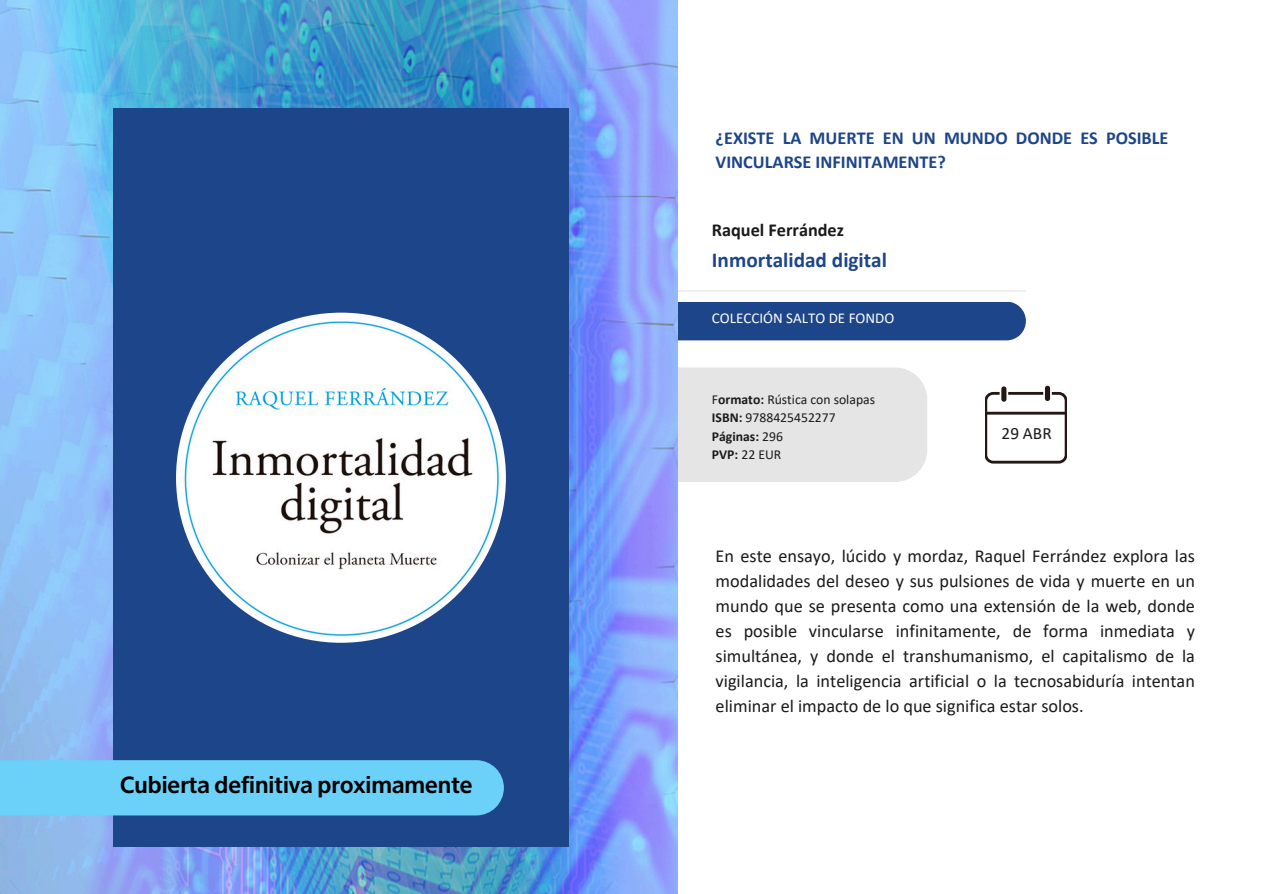
<style>
.page{position:relative;width:1263px;height:894px;background:#fff}
.page>*{position:absolute;margin:0;border:0;box-sizing:border-box;transform-origin:0 0}
.t1{font:600 22.5px "Suisse Screen";color:#000}
.t2{font:700 21.3px "Calibri";color:#1d458a}
.t3{font:18.3px/25px "Calibri";color:#1a1a1a;text-align:justify}
.t4{font:700 18.3px/24.8px "Calibri";color:#1d458a}
.t5{font:700 18.3px "Calibri";color:#1a1a1a}
.t6{font:17.25px "Calibri";color:#1a1a1a}
.t7{font:15px "Calibri";color:#fff}
.t8{font:13.65px "Calibri";color:#1a1a1a}
.t9{font:700 13.65px "Calibri";color:#1a1a1a}
.s1{font-weight:700}
.s2{font-weight:400}
</style>
<div class="page">
<div style="left:585px;top:367px;width:342px;height:115px;background:#e5e5e5;border-radius:32px"></div>
<svg style="left:985px;top:392px;width:81px;height:71px"></svg>
<div style="left:1001px;top:386px;width:5px;height:15px;background:#231815;border-radius:3px"></div>
<div style="left:1045px;top:385px;width:5px;height:16px;background:#231815;border-radius:3px"></div>
<hr style="left:585px;top:290px;width:441px;height:1px;background:#e5e5e5">
<div style="left:678px;top:302px;width:348px;height:38px;background:#1d458a"></div>
<img style="left:0;top:0;width:678px;height:893px">
<div style="left:113px;top:108px;width:455px;height:738px;background:#1d458a"></div>
<img style="left:176px;top:312px;width:330px;height:330px;border-radius:50%">
<div style="left:0;top:760px;width:504px;height:55px;background:#6bd1f8"></div>
<p class="t1" style="left:120px;top:775px;width:354px">Cubierta definitiva proximamente</p>
<h3 class="t4" style="left:716px;top:127px;width:454px">¿EXISTE LA MUERTE EN UN MUNDO DONDE ES POSIBLE<br>VINCULARSE INFINITAMENTE?</h3>
<h1 class="t5" style="left:712px;top:222px;width:134px">Raquel Ferrández</h1>
<h2 class="t2" style="left:712px;top:251px;width:177px">Inmortalidad digital</h2>
<p class="t7" style="left:712px;top:312px;width:184px">COLECCIÓN SALTO DE FONDO</p>
<h1 class="t8" style="left:712px;top:394px;width:165px">F<span class="s1">ormato:</span> Rústica con solapas</h1>
<p class="t8" style="left:712px;top:412px;width:125px"><span class="s1">ISBN:</span> 9788425452277</p>
<h6 class="t9" style="left:712px;top:430px;width:73px">Páginas: <span class="s2">296</span></h6>
<p class="t8" style="left:712px;top:448px;width:71px"><span class="s1">PVP:</span> 22 EUR</p>
<p class="t6" style="left:1002px;top:426px;width:52px">29 ABR</p>
<h4 class="t3" style="left:716px;top:544px;width:481px">En este ensayo, lúcido y mordaz, Raquel Ferrández explora las modalidades del deseo y sus pulsiones de vida y muerte en un mundo que se presenta como una extensión de la web, donde es posible vincularse infinitamente, de forma inmediata y simultánea, y donde el transhumanismo, el capitalismo de la vigilancia, la inteligencia artificial o la tecnosabiduría intentan eliminar el impacto de lo que significa estar solos.</h4>
</div>
